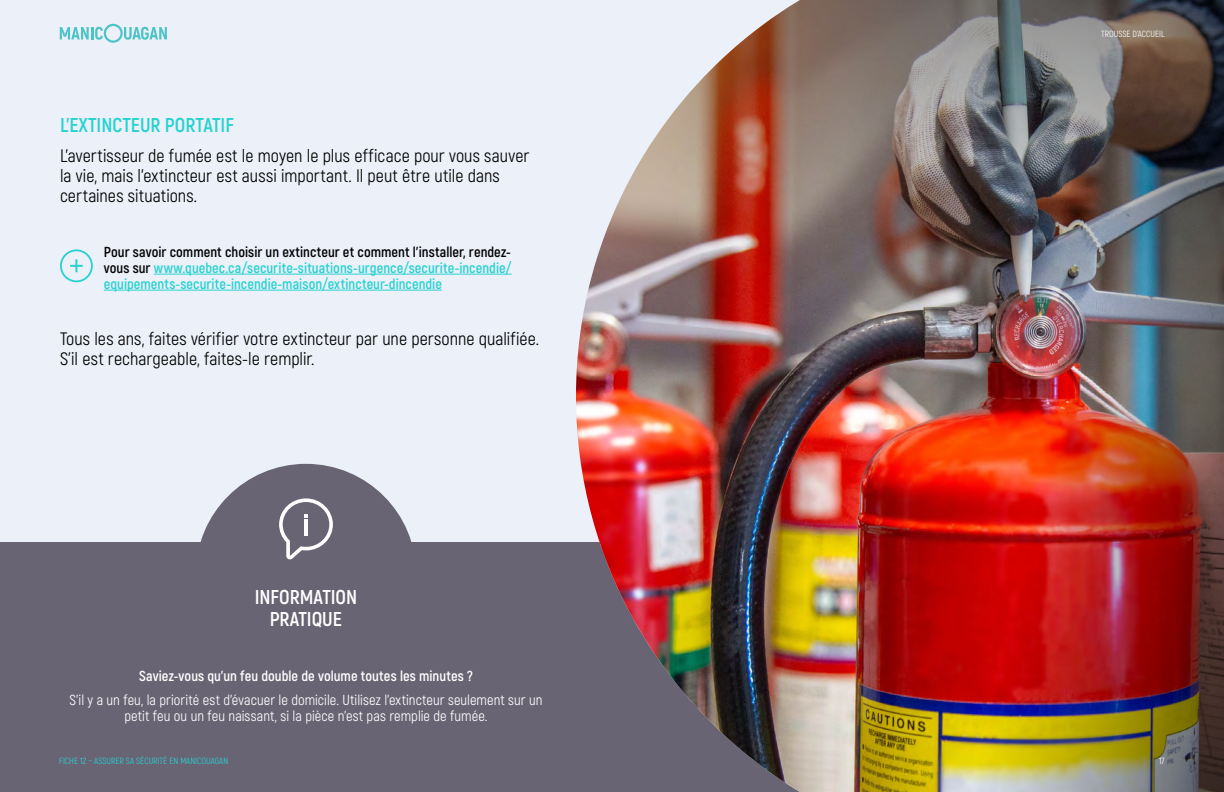
<style>
.page{position:relative;width:1224px;height:792px;background:#fff}
.page>*{position:absolute;margin:0;border:0;box-sizing:border-box;transform-origin:0 0}
.t1{font:700 20px "Akrobat";color:#28d2d1}
.t2{font:700 20px/22px "Akrobat";color:#fff;text-align:center}
.t3{font:18px/20px "Akrobat";letter-spacing:.005em;color:#000}
.t4{font:700 14.5px/16px "Akrobat";color:#28d2d1;text-align:justify}
.t5{font:14.5px/16px "Akrobat";letter-spacing:.005em;color:#fff;text-align:center}
.t6{font:700 14.5px "Akrobat";letter-spacing:.005em;color:#fff}
.t7{font:9px "Akrobat";color:#28d2d1}
.t8{font:9px "Akrobat";color:#fff}
.s1{color:#000}
</style>
<div class="page">
<div style="left:0;top:0;width:866px;height:579px;background:#ecf0f8"></div>
<svg style="left:60px;top:24px;width:107px;height:19px"></svg>
<div style="left:0;top:542px;width:882px;height:250px;background:#696474"></div>
<div style="left:196px;top:464px;width:220px;height:220px;background:#696474;border-radius:50%"></div>
<svg style="left:70px;top:259px;width:13px;height:13px"></svg>
<div style="left:60px;top:249px;width:33px;height:33px;border:2px solid #28d2d1;border-radius:50%"></div>
<hr style="left:154px;top:274px;width:358px;height:1px;background:#28d2d1">
<hr style="left:104px;top:290px;width:338px;height:1px;background:#28d2d1">
<svg style="left:279px;top:498px;width:54px;height:61px"></svg>
<img style="left:576px;top:0;width:648px;height:792px">
<p class="t1" style="left:60px;top:113px;width:175px">L’EXTINCTEUR PORTATIF</p>
<p class="t3" style="left:60px;top:146px;width:471px">L’avertisseur de fumée est le moyen le plus efficace pour vous sauver la vie, mais l’extincteur est aussi important. Il peut être utile dans certaines situations.</p>
<p class="t4" style="left:104px;top:244px;width:409px"><span class="s1">Pour savoir comment choisir un extincteur et comment l’installer, rendez&shy;vous sur</span> www.quebec.ca/securite-situations-urgence/securite-incendie/ equipements-securite-incendie-maison/extincteur-dincendie</p>
<p class="t3" style="left:60px;top:329px;width:481px">Tous les ans, faites vérifier votre extincteur par une personne qualifiée.<br>S’il est rechargeable, faites-le remplir.</p>
<p class="t2" style="left:255px;top:586px;width:104px">INFORMATION<br>PRATIQUE</p>
<p class="t6" style="left:139px;top:667px;width:335px">Saviez-vous qu’un feu double de volume toutes les minutes ?</p>
<p class="t5" style="left:70px;top:692px;width:474px">S’il y a un feu, la priorité est d’évacuer le domicile. Utilisez l’extincteur seulement sur un petit feu ou un feu naissant, si la pièce n’est pas remplie de fumée.</p>
<p class="t8" style="left:1101px;top:29px;width:65px">TROUSSE D’ACCUEIL</p>
<p class="t7" style="left:59px;top:756px;width:170px">FICHE 12 – ASSURER SA SÉCURITÉ EN MANICOUAGAN</p>
<p class="t8" style="left:1159px;top:756px;width:7px">17</p>
</div>
